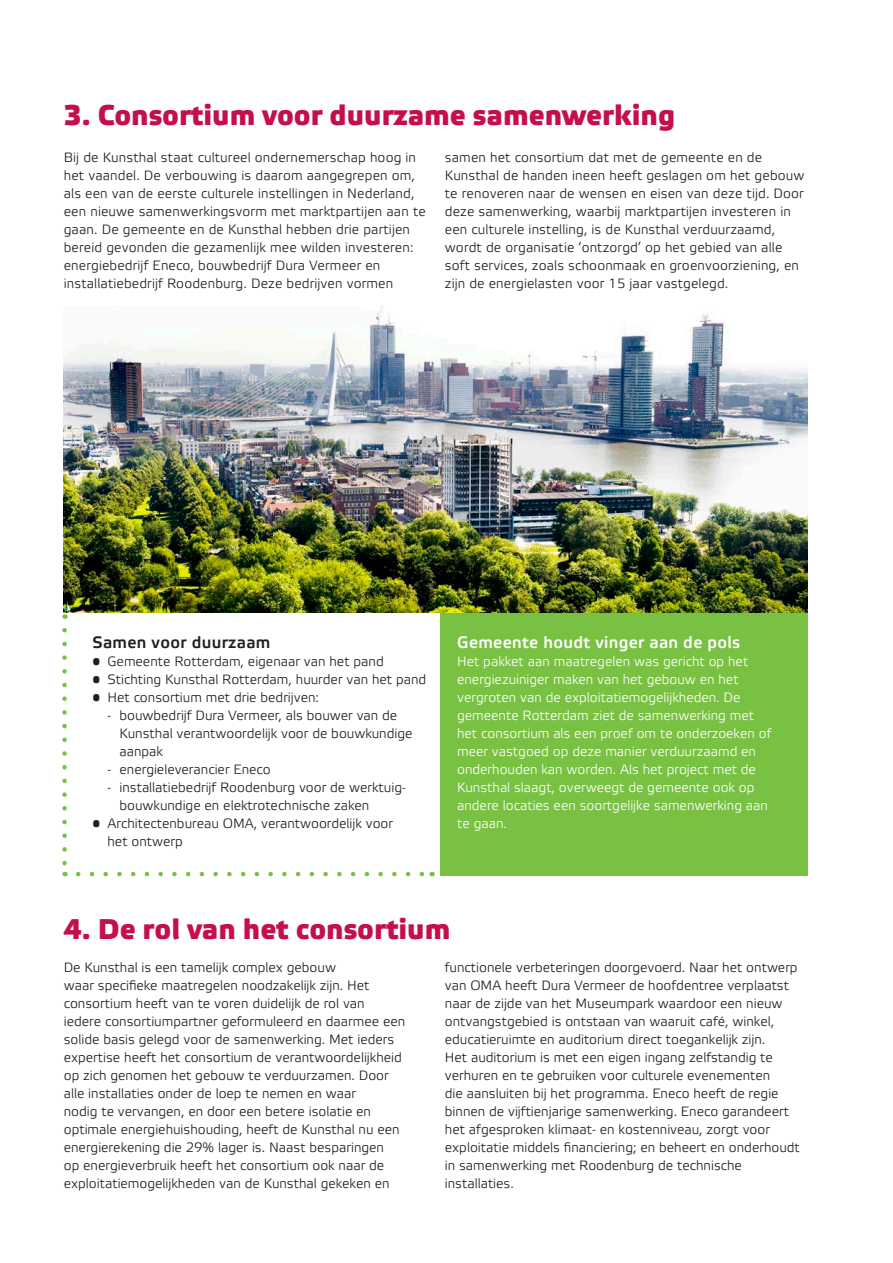
<style>
.page{position:relative;width:893px;height:1263px;background:#fff}
.page>*{position:absolute;margin:0;border:0;box-sizing:border-box;transform-origin:0 0}
.t1{font:700 28.5px "Etelka Medium Pro";color:#c40f4c}
.Tussenkop{font:700 16.5px "Etelka Light Pro";letter-spacing:.02em;color:#fff}
.Tussenkop-2{font:700 16.5px "Etelka Light Pro";letter-spacing:.02em;color:#231f20}
.platte_tekst{font:13.5px/18px "Etelka Light Pro";color:#231f20}
.platte_tekst-2{font:13.5px/18px "Etelka Light Pro";color:#fff}
</style>
<div class="page">
<div style="left:64px;top:610px;width:744px;height:265px;background:#79c142"></div>
<div style="left:56px;top:590px;width:384px;height:287px;background:#fff"></div>
<svg style="left:78px;top:872px;width:347px;height:4px"></svg>
<svg style="left:62px;top:630px;width:5px;height:246px"></svg>
<img style="left:64px;top:306px;width:744px;height:306px">
<p class="t1" style="left:64px;top:99px;width:613px">3. Consortium voor duurzame samenwerking</p>
<p class="platte_tekst" style="left:64px;top:149px;width:364px">Bij de Kunsthal staat cultureel ondernemerschap hoog in het vaandel. De verbouwing is daarom aangegrepen om, als een van de eerste culturele instellingen in Nederland, een nieuwe samenwerkingsvorm met marktpartijen aan te gaan. De gemeente en de Kunsthal hebben drie partijen bereid gevonden die gezamenlijk mee wilden investeren: energiebedrijf Eneco, bouwbedrijf Dura Vermeer en installatiebedrijf Roodenburg. Deze bedrijven vormen</p>
<p class="platte_tekst" style="left:445px;top:149px;width:361px">samen het consortium dat met de gemeente en de Kunsthal de handen ineen heeft geslagen om het gebouw te renoveren naar de wensen en eisen van deze tijd. Door deze samenwerking, waarbij marktpartijen investeren in een culturele instelling, is de Kunsthal verduurzaamd, wordt de organisatie ‘ontzorgd’ op het gebied van alle soft services, zoals schoonmaak en groenvoorziening, en zijn de energielasten voor 15 jaar vastgelegd.</p>
<p class="Tussenkop-2" style="left:92px;top:633px;width:179px">Samen voor duurzaam</p>
<p class="platte_tekst" style="left:92px;top:653px;width:293px">• Gemeente Rotterdam, eigenaar van het pand</p>
<p class="platte_tekst" style="left:92px;top:671px;width:335px">• Stichting Kunsthal Rotterdam, huurder van het pand</p>
<p class="platte_tekst" style="left:92px;top:689px;width:228px">• Het consortium met drie bedrijven:</p>
<p class="platte_tekst" style="left:119px;top:707px;width:295px;text-indent:-12px">- bouwbedrijf Dura Vermeer, als bouwer van de<br>Kunsthal verantwoordelijk voor de bouwkundige aanpak</p>
<p class="platte_tekst" style="left:107px;top:761px;width:165px">- energieleverancier Eneco</p>
<p class="platte_tekst" style="left:119px;top:779px;width:288px;text-indent:-12px">- installatiebedrijf Roodenburg voor de werktuig&shy;bouwkundige en elektrotechnische zaken</p>
<p class="platte_tekst" style="left:107px;top:815px;width:287px;text-indent:-15px">• Architectenbureau OMA, verantwoordelijk voor het ontwerp</p>
<p class="Tussenkop" style="left:457px;top:633px;width:285px">Gemeente houdt vinger aan de pols</p>
<p class="platte_tekst-2" style="left:457px;top:653px;width:316px">Het pakket aan maatregelen was gericht op het energiezuiniger maken van het gebouw en het vergroten van de exploitatiemogelijkheden. De gemeente Rotterdam ziet de samenwerking met het consortium als een proef om te onderzoeken of meer vastgoed op deze manier verduurzaamd en onderhouden kan worden. Als het project met de Kunsthal slaagt, overweegt de gemeente ook op andere locaties een soortgelijke samenwerking aan te gaan.</p>
<p class="t1" style="left:64px;top:913px;width:388px">4. De rol van het consortium</p>
<p class="platte_tekst" style="left:64px;top:959px;width:343px">De Kunsthal is een tamelijk complex gebouw<br>waar specifieke maatregelen noodzakelijk zijn. Het consortium heeft van te voren duidelijk de rol van iedere consortiumpartner geformuleerd en daarmee een solide basis gelegd voor de samenwerking. Met ieders expertise heeft het consortium de verantwoordelijkheid op zich genomen het gebouw te verduurzamen. Door alle installaties onder de loep te nemen en waar<br>nodig te vervangen, en door een betere isolatie en optimale energiehuishouding, heeft de Kunsthal nu een energierekening die 29% lager is. Naast besparingen<br>op energieverbruik heeft het consortium ook naar de exploitatiemogelijkheden van de Kunsthal gekeken en</p>
<p class="platte_tekst" style="left:445px;top:959px;width:357px">functionele verbeteringen doorgevoerd. Naar het ontwerp van OMA heeft Dura Vermeer de hoofdentree verplaatst naar de zijde van het Museumpark waardoor een nieuw ontvangstgebied is ontstaan van waaruit café, winkel, educatieruimte en auditorium direct toegankelijk zijn.<br>Het auditorium is met een eigen ingang zelfstandig te verhuren en te gebruiken voor culturele evenementen<br>die aansluiten bij het programma. Eneco heeft de regie binnen de vijftienjarige samenwerking. Eneco garandeert het afgesproken klimaat- en kostenniveau, zorgt voor exploitatie middels financiering; en beheert en onderhoudt in samenwerking met Roodenburg de technische installaties.</p>
</div>
